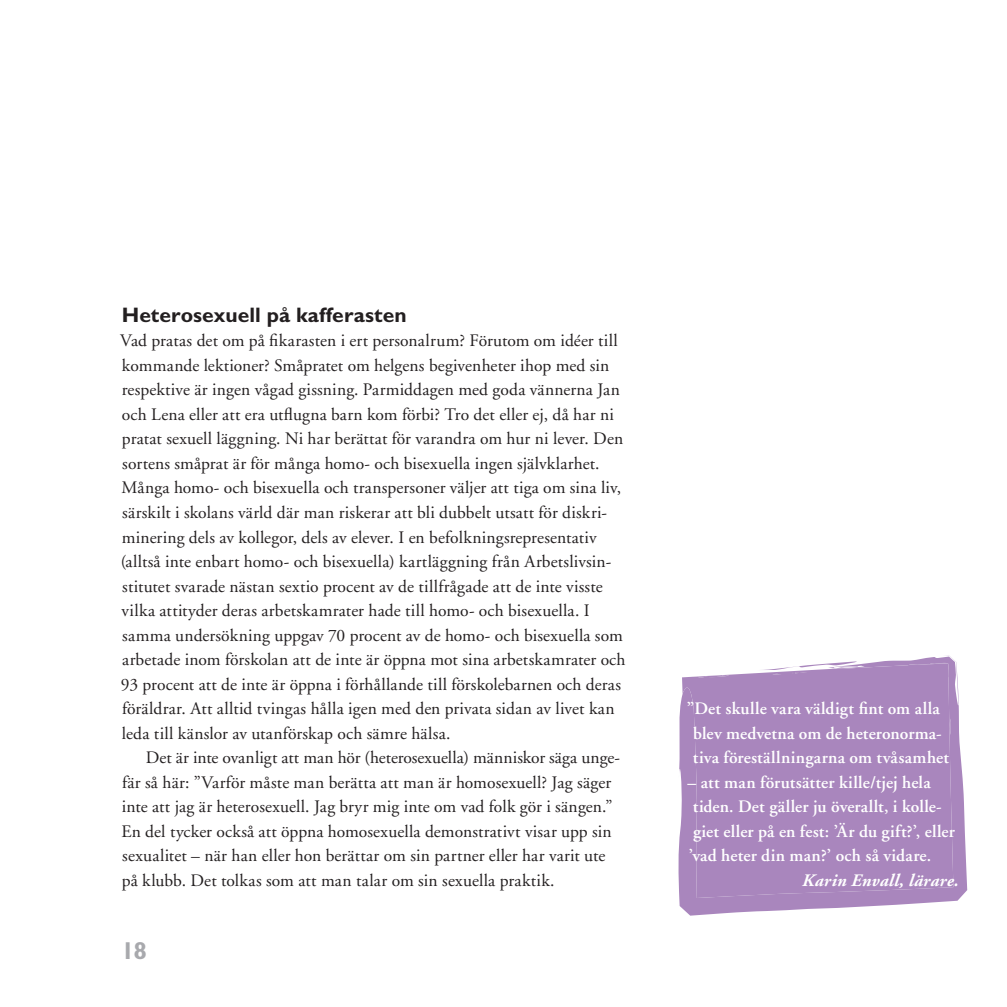
<style>
.page{position:relative;width:1007px;height:1007px;background:#fff}
.page>*{position:absolute;margin:0;border:0;box-sizing:border-box;transform-origin:0 0}
.t1{font:700 24.5px "Gill Sans";color:#a8a9ad}
.t2{font:700 21px "Gill Sans";color:#231f20}
.t3{font:17.5px/24.5px "Adobe Garamond";letter-spacing:.01em;color:#231f20}
.t4{font:600 17.5px/24.5px "Adobe Garamond";letter-spacing:.01em;color:#fff;text-align:center}
.t5{font:italic 700 17.5px "Adobe Garamond";letter-spacing:.02em;color:#fff}
</style>
<div class="page">
<svg style="left:678px;top:655px;width:290px;height:260px;background:#b192c3"></svg>
<svg style="left:930px;top:662px;width:17px;height:1px"></svg>
<p class="t2" style="left:122px;top:307px;width:286px">Heterosexuell på kafferasten</p>
<p class="t3" style="left:120px;top:330px;width:506px">Vad pratas det om på fikarasten i ert personalrum? Förutom om idéer till kommande lektioner? Småpratet om helgens begivenheter ihop med sin respektive är ingen vågad gissning. Parmiddagen med goda vännerna Jan och Lena eller att era utflugna barn kom förbi? Tro det eller ej, då har ni pratat sexuell läggning. Ni har berättat för varandra om hur ni lever. Den sortens småprat är för många homo- och bisexuella ingen självklarhet.<br>Många homo- och bisexuella och transpersoner väljer att tiga om sina liv, särskilt i skolans värld där man riskerar att bli dubbelt utsatt för diskri&shy;minering dels av kollegor, dels av elever. I en befolkningsrepresentativ (alltså inte enbart homo- och bisexuella) kartläggning från Arbetslivsin&shy;stitutet svarade nästan sextio procent av de tillfrågade att de inte visste vilka attityder deras arbetskamrater hade till homo- och bisexuella. I samma undersökning uppgav 70 procent av de homo- och bisexuella som arbetade inom förskolan att de inte är öppna mot sina arbetskamrater och 93 procent att de inte är öppna i förhållande till förskolebarnen och deras föräldrar. Att alltid tvingas hålla igen med den privata sidan av livet kan leda till känslor av utanförskap och sämre hälsa.</p>
<p class="t3" style="left:121px;top:746px;width:500px;text-indent:25px">Det är inte ovanligt att man hör (heterosexuella) människor säga unge&shy;fär så här: ”Varför måste man berätta att man är homosexuell? Jag säger inte att jag är heterosexuell. Jag bryr mig inte om vad folk gör i sängen.” En del tycker också att öppna homosexuella demonstrativt visar upp sin sexualitet – när han eller hon berättar om sin partner eller har varit ute på klubb. Det tolkas som att man talar om sin sexuella praktik.</p>
<h1 class="t1" style="left:121px;top:942px;width:27px">18</h1>
<p class="t4" style="left:686px;top:697px;width:264px">”Det skulle vara väldigt fint om alla blev medvetna om de heteronorma&shy;tiva föreställningarna om tvåsamhet</p>
<p class="t4" style="left:687px;top:771px;width:269px;text-align:left">– att man förutsätter kille/tjej hela tiden. Det gäller ju överallt, i kolle&shy;giet eller på en fest: ’Är du gift?’, eller ’vad heter din man?’ och så vidare.</p>
<p class="t5" style="left:801px;top:872px;width:158px">Karin Envall, lärare.</p>
</div>
